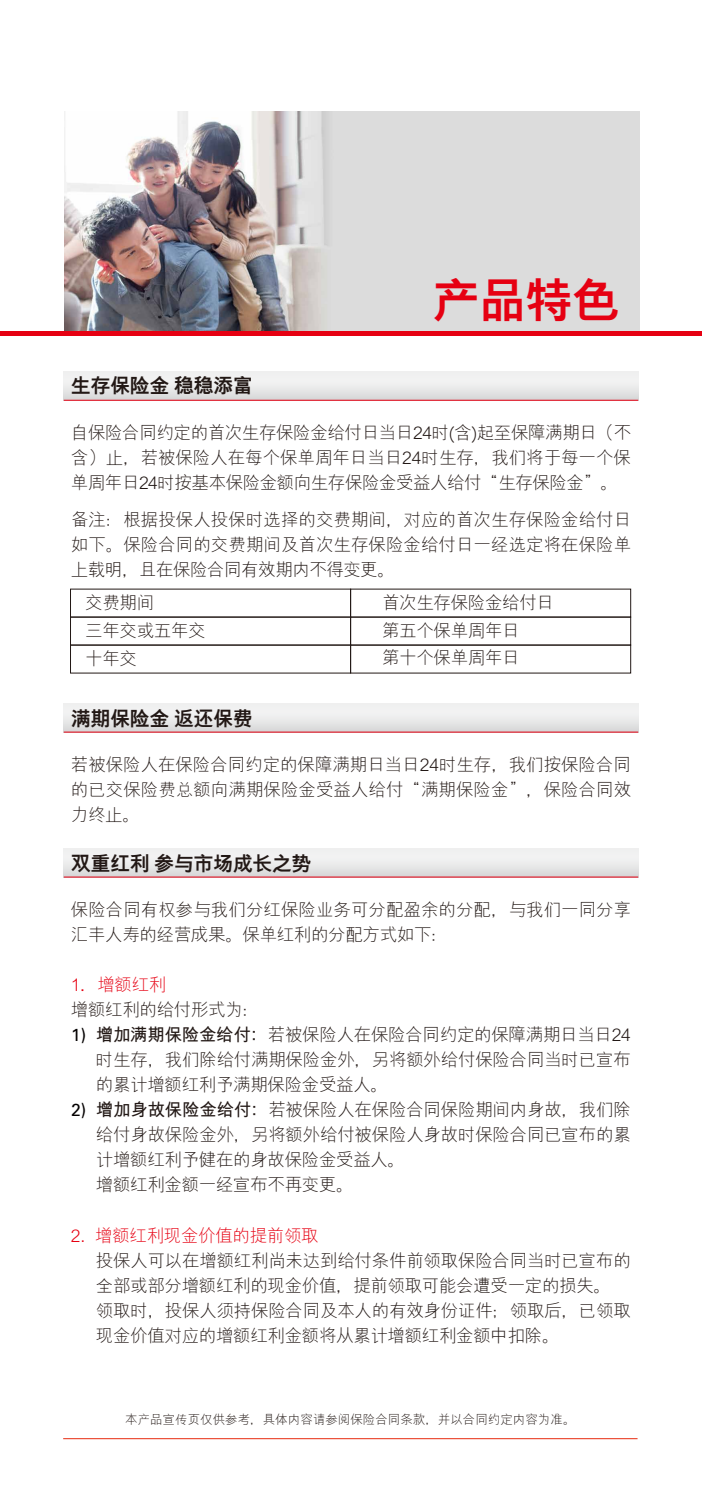
<style>
.page{position:relative;width:702px;height:1489px;background:#fff}
.page>*{position:absolute;margin:0;border:0;box-sizing:border-box;transform-origin:0 0}
.t1{font:800 47.5px "M Hei PR Cfor HSBC";color:#e60012}
.t2{font:800 20px "M Hei PR Cfor HSBC";letter-spacing:-.02em;color:#221815}
.t3{font:300 17.5px/25px "M Hei PR Cfor HSBC";letter-spacing:-.015em;color:#221815}
.t4{font:300 17.5px "M Hei PR Cfor HSBC";letter-spacing:-.02em;color:#e60012}
.t5{font:17.5px "Univers LT Std";color:#040000}
.t6{font:300 12.5px "M Hei PR Cfor HSBC";color:#221815}
.s1{font-weight:700}
</style>
<div class="page">
<div style="left:70px;top:616px;width:281px;height:29px;border:1px solid #221815"></div>
<div style="left:350px;top:616px;width:281px;height:29px;border:1px solid #221815"></div>
<div style="left:70px;top:644px;width:281px;height:29px;border:1px solid #221815"></div>
<div style="left:350px;top:644px;width:281px;height:29px;border:1px solid #221815"></div>
<div style="left:64px;top:372px;width:574px;height:28px;background:linear-gradient(to bottom,#f8f9f8,#dbdcdc)"></div>
<hr style="left:64px;top:400px;width:574px;height:1px;background:#e60012">
<svg style="left:64px;top:848px;width:574px;height:28px"></svg>
<hr style="left:64px;top:876px;width:574px;height:1px;background:#e60012">
<svg style="left:64px;top:703px;width:574px;height:28px"></svg>
<hr style="left:64px;top:731px;width:574px;height:1px;background:#e60012">
<img style="left:65px;top:112px;width:574px;height:219px">
<div style="left:0;top:331px;width:702px;height:5px;background:#e60012"></div>
<hr style="left:63px;top:1437px;width:574px;height:1px;background:#e7290f">
<h1 class="t1" style="left:432px;top:277px;width:189px">产品特色</h1>
<p class="t2" style="left:71px;top:376px;width:183px">生存保险金 稳稳添富</p>
<p class="t3" style="left:71px;top:419px;width:561px;text-align:justify">自保险合同约定的首次生存保险金给付日当日24时(含)起至保障满期日（不含）止，若被保险人在每个保单周年日当日24时生存，我们将于每一个保单周年日24时按基本保险金额向生存保险金受益人给付“生存保险金”。</p>
<p class="t3" style="left:71px;top:507px;width:562px;text-align:justify">备注：根据投保人投保时选择的交费期间，对应的首次生存保险金给付日如下。保险合同的交费期间及首次生存保险金给付日一经选定将在保险单上载明，且在保险合同有效期内不得变更。</p>
<p class="t3" style="left:85px;top:589px;width:122px;line-height:27.5px">交费期间<br>三年交或五年交十年交</p>
<p class="t3" style="left:382px;top:589px;width:173px;line-height:27.5px">首次生存保险金给付日第五个保单周年日<br>第十个保单周年日</p>
<p class="t2" style="left:71px;top:708px;width:183px">满期保险金 返还保费</p>
<p class="t3" style="left:71px;top:752px;width:562px;text-align:justify">若被保险人在保险合同约定的保障满期日当日24时生存，我们按保险合同的已交保险费总额向满期保险金受益人给付“满期保险金”，保险合同效力终止。</p>
<p class="t2" style="left:71px;top:853px;width:242px">双重红利 参与市场成长之势</p>
<p class="t3" style="left:71px;top:897px;width:562px">保险合同有权参与我们分红保险业务可分配盈余的分配，与我们一同分享汇丰人寿的经营成果。保单红利的分配方式如下：</p>
<p class="t4" style="left:71px;top:976px;width:97px">1．增额红利</p>
<p class="t3" style="left:96px;top:997px;width:536px;text-indent:-25px">增额红利的给付形式为：<br><span class="s1">增加满期保险金给付：</span>若被保险人在保险合同约定的保障满期日当日24时生存，我们除给付满期保险金外，另将额外给付保险合同当时已宣布的累计增额红利予满期保险金受益人。<br><span class="s1">增加身故保险金给付：</span>若被保险人在保险合同保险期间内身故，我们除给付身故保险金外，另将额外给付被保险人身故时保险合同已宣布的累计增额红利予健在的身故保险金受益人。<br>增额红利金额一经宣布不再变更。</p>
<p class="t4" style="left:71px;top:1226px;width:249px">2. 增额红利现金价值的提前领取</p>
<p class="t3" style="left:96px;top:1247px;width:536px">投保人可以在增额红利尚未达到给付条件前领取保险合同当时已宣布的全部或部分增额红利的现金价值，提前领取可能会遭受一定的损失。领取时，投保人须持保险合同及本人的有效身份证件；领取后，已领取现金价值对应的增额红利金额将从累计增额红利金额中扣除。</p>
<p class="t5" style="left:71px;top:1024px;width:17px">1)</p>
<p class="t5" style="left:71px;top:1099px;width:17px">2)</p>
<p class="t6" style="left:125px;top:1413px;width:452px">本产品宣传页仅供参考，具体内容请参阅保险合同条款，并以合同约定内容为准。</p>
</div>
